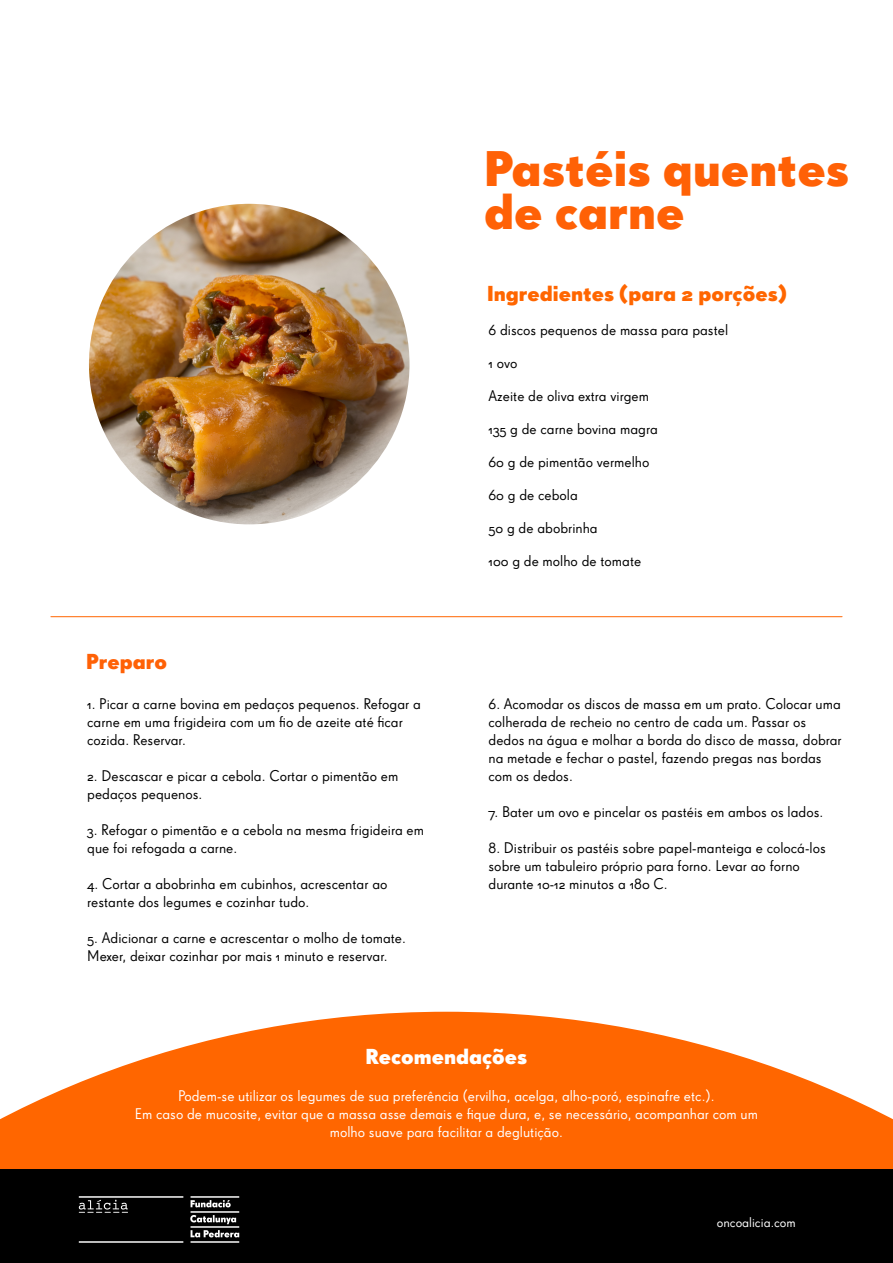
<style>
.page{position:relative;width:893px;height:1263px;background:#fff}
.page>*{position:absolute;margin:0;border:0;box-sizing:border-box;transform-origin:0 0}
.t1{font:48.45px/43.5px "Super Grotesk OT Bld";color:#ff6106}
.t2{font:21px "Super Grotesk OT Bld";color:#f60}
.t3{font:21px "Super Grotesk OT Bld";color:#fff}
.t4{font:21px "Super Grotesk OT Bld";color:#ff6106}
.t5{font:15px/18px "Super Grotesk OT";color:#000}
.t6{font:15px/18px "Super Grotesk OT";color:#fff;text-align:center}
.t7{font:13.5px "Super Grotesk OT";color:#fff}
</style>
<div class="page">
<img style="left:89px;top:204px;width:320px;height:320px;border-radius:160px">
<svg style="left:0;top:1012px;width:893px;height:157px;fill:#f60"></svg>
<hr style="left:51px;top:616px;width:791px;height:1px;background:#f60">
<div style="left:0;top:1170px;width:893px;height:93px;background:#000"></div>
<img style="left:78px;top:1196px;width:162px;height:47px">
<h1 class="t1" style="left:484px;top:146px;width:367px">Pastéis quentes de carne</h1>
<h2 class="t4" style="left:86px;top:649px;width:82px">Preparo</h2>
<p class="t5" style="left:87px;top:695px;width:335px">1. Picar a carne bovina em pedaços pequenos. Refogar a carne em uma frigideira com um fio de azeite até ficar cozida. Reservar.</p>
<p class="t5" style="left:87px;top:767px;width:313px">2. Descascar e picar a cebola. Cortar o pimentão em pedaços pequenos.</p>
<p class="t5" style="left:87px;top:821px;width:338px">3. Refogar o pimentão e a cebola na mesma frigideira em que foi refogada a carne.</p>
<p class="t5" style="left:87px;top:875px;width:302px">4. Cortar a abobrinha em cubinhos, acrescentar ao restante dos legumes e cozinhar tudo.</p>
<p class="t5" style="left:87px;top:929px;width:320px">5. Adicionar a carne e acrescentar o molho de tomate.<br>Mexer, deixar cozinhar por mais 1 minuto e reservar.</p>
<h2 class="t2" style="left:487px;top:281px;width:301px">Ingredientes (para 2 porções)</h2>
<p class="t5" style="left:488px;top:321px;width:241px">6 discos pequenos de massa para pastel</p>
<p class="t5" style="left:488px;top:354px;width:31px">1 ovo</p>
<p class="t5" style="left:488px;top:387px;width:162px">Azeite de oliva extra virgem</p>
<p class="t5" style="left:488px;top:420px;width:171px">135 g de carne bovina magra</p>
<p class="t5" style="left:488px;top:453px;width:162px">60 g de pimentão vermelho</p>
<p class="t5" style="left:488px;top:486px;width:91px">60 g de cebola</p>
<p class="t5" style="left:488px;top:519px;width:111px">50 g de abobrinha</p>
<p class="t5" style="left:488px;top:552px;width:154px">100 g de molho de tomate</p>
<p class="t5" style="left:489px;top:695px;width:355px">6. Acomodar os discos de massa em um prato. Colocar uma colherada de recheio no centro de cada um. Passar os dedos na água e molhar a borda do disco de massa, dobrar na metade e fechar o pastel, fazendo pregas nas bordas com os dedos.</p>
<p class="t5" style="left:489px;top:803px;width:336px">7. Bater um ovo e pincelar os pastéis em ambos os lados.</p>
<p class="t5" style="left:489px;top:839px;width:339px">8. Distribuir os pastéis sobre papel-manteiga e colocá-los sobre um tabuleiro próprio para forno. Levar ao forno durante 10-12 minutos a 180 C.</p>
<h2 class="t3" style="left:366px;top:1044px;width:163px">Recomendações</h2>
<p class="t6" style="left:135px;top:1086px;width:625px">Podem-se utilizar os legumes de sua preferência (ervilha, acelga, alho-poró, espinafre etc.).<br>Em caso de mucosite, evitar que a massa asse demais e fique dura, e, se necessário, acompanhar com um molho suave para facilitar a deglutição.</p>
<p class="t7" style="left:717px;top:1215px;width:80px">oncoalicia.com</p>
</div>
